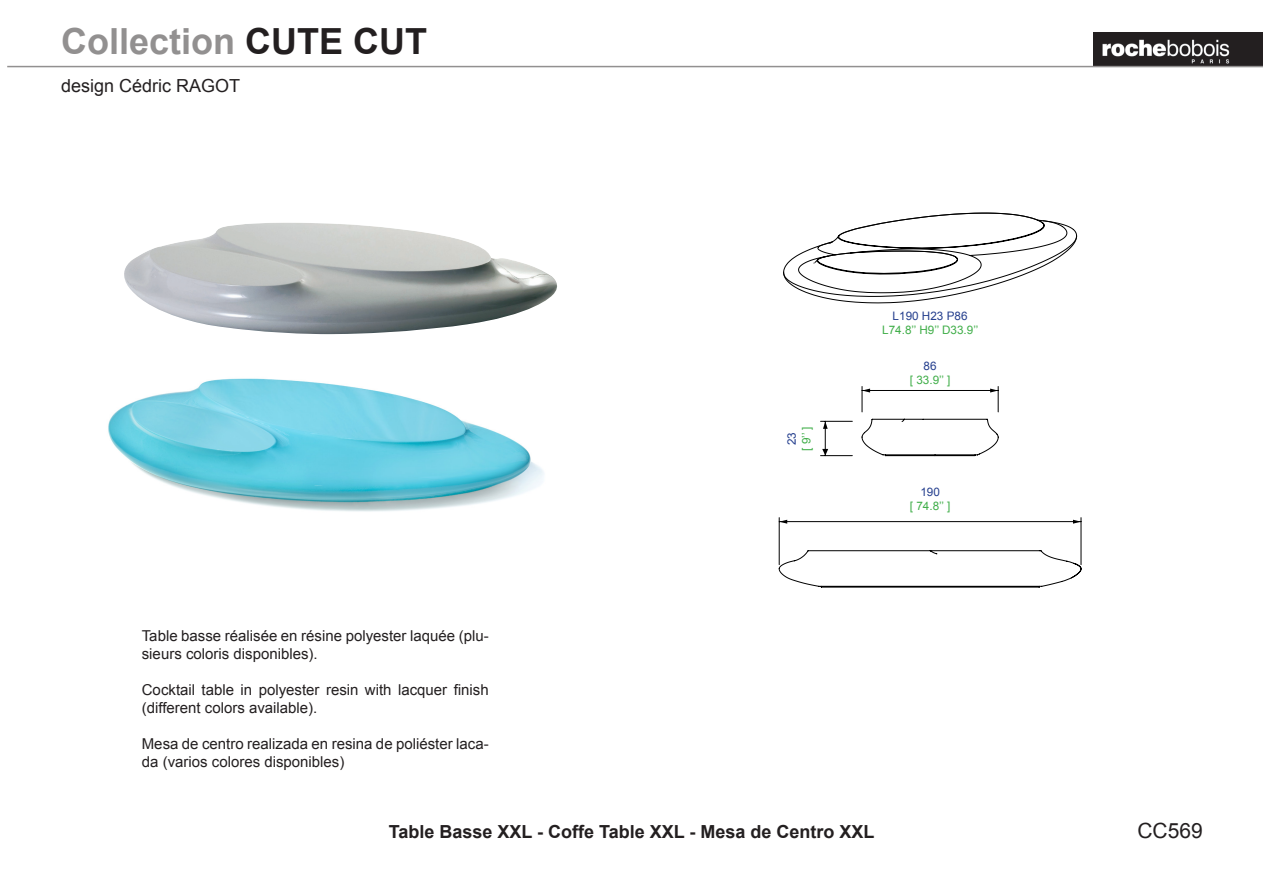
<style>
.page{position:relative;width:1263px;height:893px;background:#fff}
.page>*{position:absolute;margin:0;border:0;box-sizing:border-box;transform-origin:0 0}
.t1{font:700 36px "Arial";color:#929090}
.t2{font:21px "Arial";color:#231f20}
.t3{font:700 18px "Arial";color:#231f20}
.t4{font:18px "Arial";color:#231f20}
.t5{font:15px/18px "Arial";color:#231f20}
.t6{font:11.7px "Arial";color:#40ae49}
.t7{font:11.7px "Arial";color:#253f8e}
.s1{color:#231f20}
</style>
<div class="page">
<img style="left:1093px;top:33px;width:170px;height:33px">
<hr style="left:7px;top:66px;width:1256px;height:1px;background:#929090">
<img style="left:108px;top:334px;width:436px;height:178px">
<img style="left:124px;top:223px;width:433px;height:111px">
<hr style="left:862px;top:390px;width:136px;height:1px;background:#000">
<svg style="left:862px;top:386px;width:8px;height:26px"></svg>
<svg style="left:990px;top:386px;width:9px;height:26px"></svg>
<svg style="left:861px;top:418px;width:138px;height:38px"></svg>
<hr style="left:779px;top:518px;width:1px;height:47px;background:#000">
<hr style="left:1081px;top:518px;width:1px;height:47px;background:#000">
<hr style="left:779px;top:521px;width:302px;height:1px;background:#000">
<svg style="left:779px;top:520px;width:8px;height:4px"></svg>
<svg style="left:1073px;top:520px;width:8px;height:4px"></svg>
<svg style="left:779px;top:550px;width:302px;height:38px"></svg>
<svg style="left:783px;top:213px;width:294px;height:90px"></svg>
<hr style="left:820px;top:455px;width:32px;height:1px;background:#000">
<hr style="left:820px;top:421px;width:32px;height:1px;background:#000">
<hr style="left:825px;top:421px;width:1px;height:35px;background:#000">
<svg style="left:822px;top:449px;width:6px;height:7px"></svg>
<svg style="left:823px;top:421px;width:5px;height:8px"></svg>
<h1 class="t1" style="left:61px;top:16px;width:367px">Collection <span class="s1">CUTE CUT</span></h1>
<p class="t4" style="left:61px;top:73px;width:181px">design Cédric RAGOT</p>
<p class="t5" style="left:142px;top:627px;width:348px">Table basse réalisée en résine polyester laquée (plu&shy;sieurs coloris disponibles).</p>
<p class="t5" style="left:142px;top:681px;width:348px">Cocktail table in polyester resin with lacquer finish (different colors available).</p>
<p class="t5" style="left:142px;top:735px;width:348px">Mesa de centro realizada en resina de poliéster laca&shy;da (varios colores disponibles)</p>
<p class="t7" style="left:784px;top:445px;width:15px;rotate:-90deg">23</p>
<p class="t6" style="left:798px;top:451px;width:26px;rotate:-90deg">[ 9’’ ]</p>
<p class="t7" style="left:893px;top:307px;width:76px">L190 H23 P86</p>
<p class="t6" style="left:882px;top:321px;width:98px">L74.8’’ H9’’ D33.9’’</p>
<p class="t7" style="left:923px;top:358px;width:15px">86</p>
<p class="t6" style="left:910px;top:372px;width:42px">[ 33.9’’ ]</p>
<p class="t7" style="left:920px;top:484px;width:21px">190</p>
<p class="t6" style="left:910px;top:498px;width:42px">[ 74.8’’ ]</p>
<p class="t3" style="left:389px;top:818px;width:487px">Table Basse XXL - Coffe Table XXL - Mesa de Centro XXL</p>
<h2 class="t2" style="left:1137px;top:816px;width:67px">CC569</h2>
</div>
